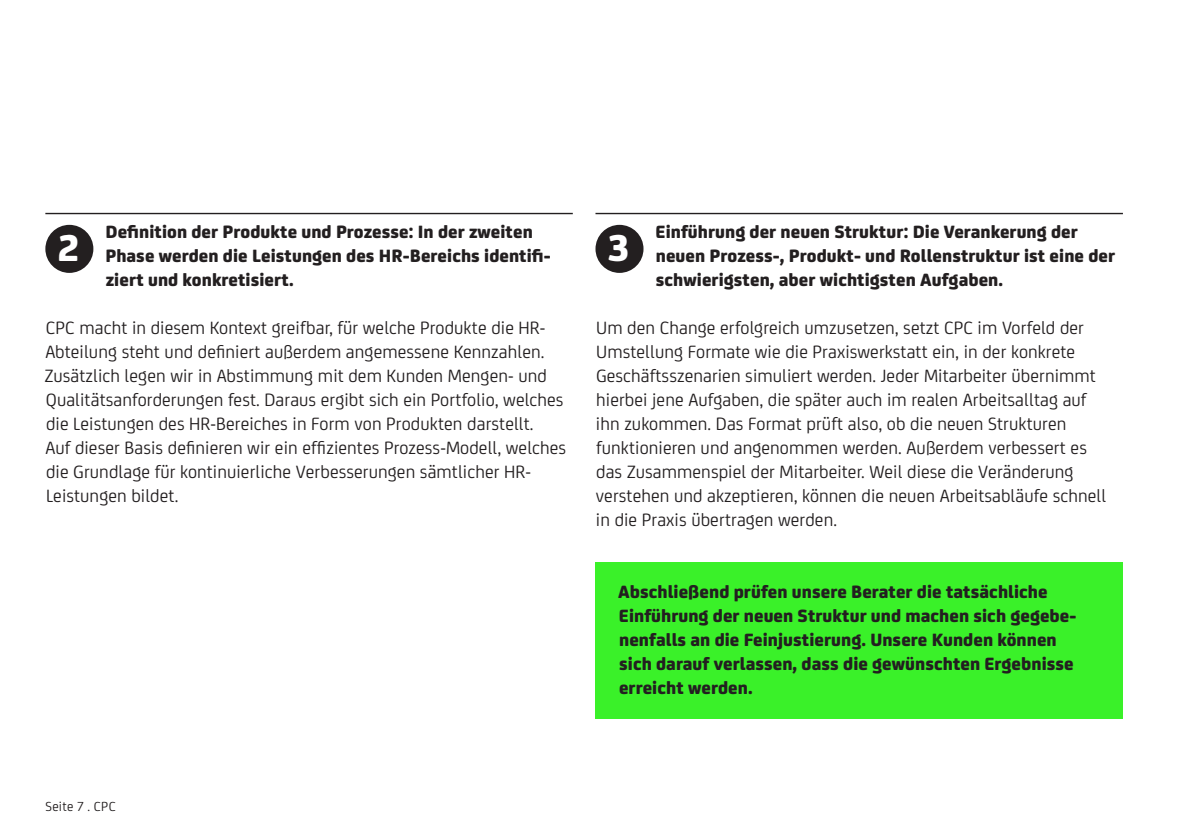
<style>
.page{position:relative;width:1191px;height:840px;background:#fff}
.page>*{position:absolute;margin:0;border:0;box-sizing:border-box;transform-origin:0 0}
.t1{font:800 40px "FS Joey";color:#fff}
.t2{font:19px/24px "FS Joey";letter-spacing:.005em;color:#231f20}
.t3{font:800 19px/24px "FS Joey";letter-spacing:.005em;color:#231f20}
.t4{font:14px "FS Joey";letter-spacing:.025em;color:#231f20}
</style>
<div class="page">
<div style="left:595px;top:561px;width:528px;height:156px;background:#3af129"></div>
<div style="left:45px;top:225px;width:48px;height:48px;background:#231f20;border-radius:50%"></div>
<hr style="left:45px;top:213px;width:528px;height:1px;background:#231f20">
<div style="left:595px;top:225px;width:48px;height:48px;background:#231f20;border-radius:50%"></div>
<hr style="left:595px;top:213px;width:528px;height:1px;background:#231f20">
<p class="t3" style="left:105px;top:218px;width:447px">Definition der Produkte und Prozesse: In der zweiten<br>Phase werden die Leistungen des HR-Bereichs identifi&shy;ziert und konkretisiert.</p>
<p class="t2" style="left:44px;top:314px;width:523px">CPC macht in diesem Kontext greifbar, für welche Produkte die HR-Abteilung steht und definiert außerdem angemessene Kennzahlen.<br>Zusätzlich legen wir in Abstimmung mit dem Kunden Mengen- und Qualitätsanforderungen fest. Daraus ergibt sich ein Portfolio, welches die Leistungen des HR-Bereiches in Form von Produkten darstellt.<br>Auf dieser Basis definieren wir ein effizientes Prozess-Modell, welches die Grundlage für kontinuierliche Verbesserungen sämtlicher HR-Leistungen bildet.</p>
<h1 class="t1" style="left:57px;top:216px;width:25px">2</h1>
<p class="t3" style="left:655px;top:218px;width:461px">Einführung der neuen Struktur: Die Verankerung der neuen Prozess-, Produkt- und Rollenstruktur ist eine der schwierigsten, aber wichtigsten Aufgaben.</p>
<p class="t2" style="left:596px;top:314px;width:512px">Um den Change erfolgreich umzusetzen, setzt CPC im Vorfeld der Umstellung Formate wie die Praxiswerkstatt ein, in der konkrete Geschäftsszenarien simuliert werden. Jeder Mitarbeiter übernimmt hierbei jene Aufgaben, die später auch im realen Arbeitsalltag auf ihn zukommen. Das Format prüft also, ob die neuen Strukturen funktionieren und angenommen werden. Außerdem verbessert es das Zusammenspiel der Mitarbeiter. Weil diese die Veränderung verstehen und akzeptieren, können die neuen Arbeitsabläufe schnell in die Praxis übertragen werden.</p>
<h1 class="t1" style="left:607px;top:216px;width:25px">3</h1>
<p class="t4" style="left:45px;top:796px;width:72px">Seite 7 . CPC</p>
<p class="t3" style="left:618px;top:578px;width:459px">Abschließend prüfen unsere Berater die tatsächliche Einführung der neuen Struktur und machen sich gegebe&shy;nenfalls an die Feinjustierung. Unsere Kunden können sich darauf verlassen, dass die gewünschten Ergebnisse erreicht werden.</p>
</div>
